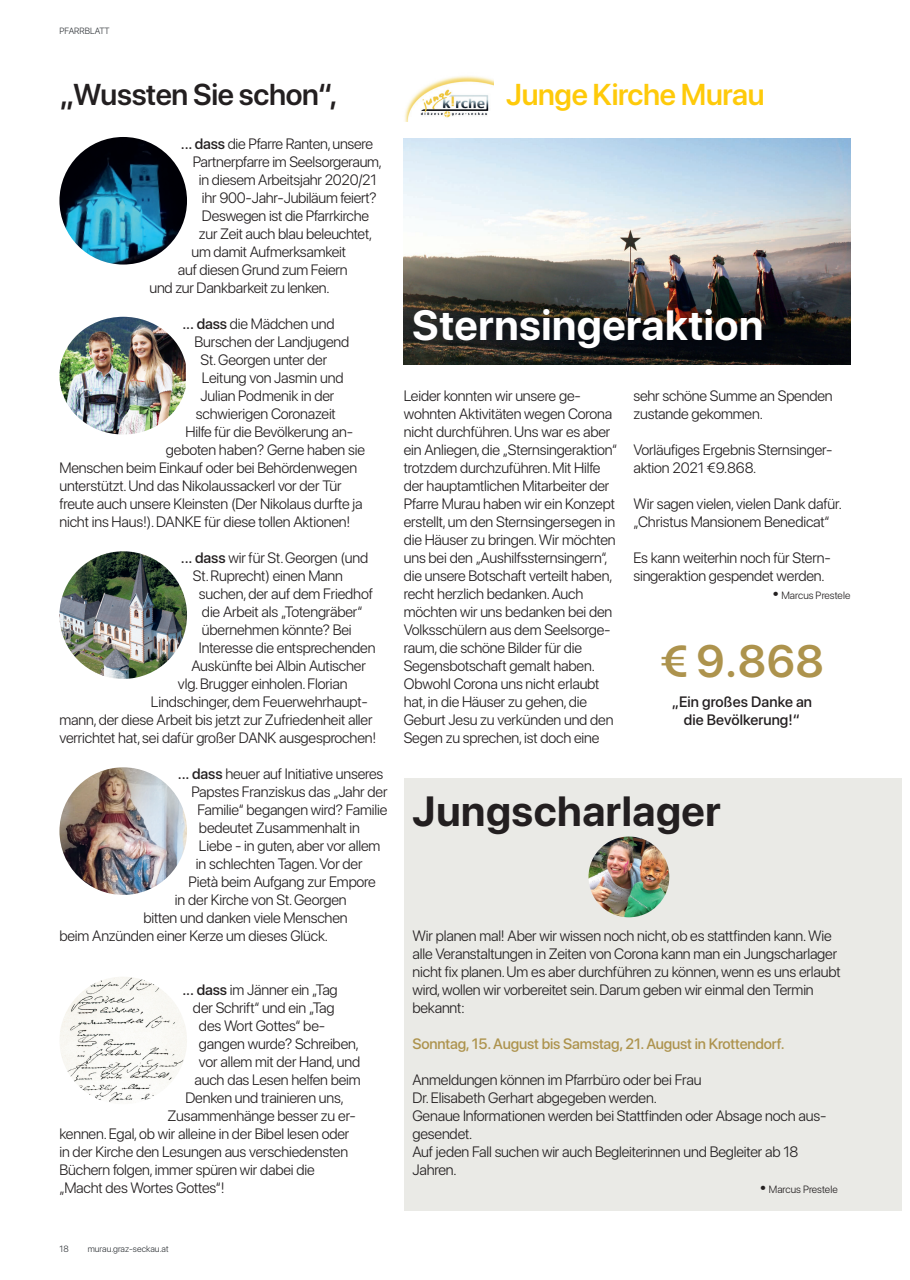
<style>
.page{position:relative;width:910px;height:1280px;background:#fff}
.page>*{position:absolute;margin:0;border:0;box-sizing:border-box;transform-origin:0 0}
.t1{font:600 45px "SF Pro Display";color:#ad934d}
.t2{font:700 42px "SF Pro Display";letter-spacing:.015em;color:#fff}
.t3{font:700 42px "SF Pro Display";letter-spacing:.015em;color:#231f20}
.t4{font:600 30px "SF Pro Display";letter-spacing:-.01em;color:#231f20}
.t5{font:600 30px "SF Pro Display";letter-spacing:-.01em;color:#feca0a}
.t6{font:300 15px/18px "SF Pro Display";letter-spacing:-.01em;color:#231f20}
.t7{font:500 15px "SF Pro Display";letter-spacing:-.01em;color:#ad934d}
.t8{font:500 15px/18px "SF Pro Display";letter-spacing:.005em;color:#231f20;text-align:center}
.t9{font:300 10.5px "SF Pro Display";letter-spacing:.005em;color:#231f20}
.t10{font:300 9px "SF Pro Display";color:#32363a}
.s1{font-weight:500}
.s2{font-family:"Arial";font-weight:700;font-size:15px}
</style>
<div class="page">
<div style="left:404px;top:779px;width:497px;height:432px;background:#eaeae6"></div>
<img style="left:404px;top:138px;width:446px;height:227px">
<img style="left:59px;top:137px;width:128px;height:128px;border-radius:64px">
<img style="left:59px;top:317px;width:127px;height:117px">
<img style="left:59px;top:551px;width:128px;height:128px;border-radius:64px">
<img style="left:59px;top:767px;width:128px;height:128px;border-radius:64px">
<img style="left:59px;top:977px;width:128px;height:127px;border-radius:64px">
<img style="left:405px;top:76px;width:88px;height:45px">
<img style="left:588px;top:836px;width:81px;height:81px;border-radius:40px">
<p class="t10" style="left:60px;top:26px;width:52px">PFARRBLATT</p>
<h3 class="t4" style="left:60px;top:73px;width:279px">„Wussten Sie schon“,</h3>
<p class="t6" style="left:181px;top:134px;width:194px"><span class="s1">... dass</span> die Pfarre Ranten, unsere</p>
<p class="t6" style="left:193px;top:152px;width:191px">Partnerpfarre im Seelsorgeraum,</p>
<p class="t6" style="left:199px;top:170px;width:179px">in diesem Arbeitsjahr 2020/21</p>
<p class="t6" style="left:202px;top:188px;width:176px">ihr 900-Jahr-Jubiläum feiert?</p>
<p class="t6" style="left:202px;top:206px;width:169px">Deswegen ist die Pfarrkirche</p>
<p class="t6" style="left:199px;top:224px;width:175px">zur Zeit auch blau beleuchtet,</p>
<p class="t6" style="left:191px;top:242px;width:156px">um damit Aufmerksamkeit</p>
<p class="t6" style="left:178px;top:260px;width:171px">auf diesen Grund zum Feiern</p>
<p class="t6" style="left:149px;top:278px;width:182px">und zur Dankbarkeit zu lenken.</p>
<p class="t6" style="left:182px;top:314px;width:154px"><span class="s1">... dass</span> die Mädchen und</p>
<p class="t6" style="left:194px;top:332px;width:156px">Burschen der Landjugend</p>
<p class="t6" style="left:200px;top:350px;width:128px">St. Georgen unter der</p>
<p class="t6" style="left:202px;top:368px;width:143px">Leitung von Jasmin und</p>
<p class="t6" style="left:200px;top:386px;width:135px">Julian Podmenik in der</p>
<p class="t6" style="left:196px;top:404px;width:141px">schwierigen Coronazeit</p>
<p class="t6" style="left:185px;top:422px;width:169px">Hilfe für die Bevölkerung an-</p>
<p class="t6" style="left:166px;top:440px;width:201px">geboten haben? Gerne haben sie</p>
<p class="t6" style="left:59px;top:458px;width:299px">Menschen beim Einkauf oder bei Behördenwegen</p>
<p class="t6" style="left:59px;top:476px;width:284px">unterstützt. Und das Nikolaussackerl vor der Tür</p>
<p class="t6" style="left:59px;top:494px;width:305px">freute auch unsere Kleinsten (Der Nikolaus durfte ja</p>
<p class="t6" style="left:59px;top:512px;width:292px">nicht ins Haus!). DANKE für diese tollen Aktionen!</p>
<p class="t6" style="left:181px;top:548px;width:189px"><span class="s1">... dass</span> wir für St. Georgen (und</p>
<p class="t6" style="left:193px;top:566px;width:152px">St. Ruprecht) einen Mann</p>
<p class="t6" style="left:199px;top:584px;width:176px">suchen, der auf dem Friedhof</p>
<p class="t6" style="left:202px;top:602px;width:162px">die Arbeit als „Totengräber“</p>
<p class="t6" style="left:202px;top:620px;width:151px">übernehmen könnte? Bei</p>
<p class="t6" style="left:199px;top:638px;width:178px">Interesse die entsprechenden</p>
<p class="t6" style="left:191px;top:656px;width:176px">Auskünfte bei Albin Autischer</p>
<p class="t6" style="left:178px;top:674px;width:171px">vlg. Brugger einholen. Florian</p>
<p class="t6" style="left:151px;top:692px;width:218px">Lindschinger, dem Feuerwehrhaupt-</p>
<p class="t6" style="left:59px;top:710px;width:315px">mann, der diese Arbeit bis jetzt zur Zufriedenheit aller</p>
<p class="t6" style="left:59px;top:728px;width:318px">verrichtet hat, sei dafür großer DANK ausgesprochen!</p>
<p class="t6" style="left:178px;top:764px;width:207px"><span class="s1">... dass</span> heuer auf Initiative unseres</p>
<p class="t6" style="left:191px;top:782px;width:198px">Papstes Franziskus das „Jahr der</p>
<p class="t6" style="left:197px;top:800px;width:191px">Familie“ begangen wird? Familie</p>
<p class="t6" style="left:199px;top:818px;width:163px">bedeutet Zusammenhalt in</p>
<p class="t6" style="left:199px;top:836px;width:183px">Liebe - in guten, aber vor allem</p>
<p class="t6" style="left:196px;top:854px;width:168px">in schlechten Tagen. Vor der</p>
<p class="t6" style="left:188px;top:872px;width:189px">Pietà beim Aufgang zur Empore</p>
<p class="t6" style="left:175px;top:890px;width:173px">in der Kirche von St. Georgen</p>
<p class="t6" style="left:143px;top:908px;width:206px">bitten und danken viele Menschen</p>
<p class="t6" style="left:59px;top:926px;width:270px">beim Anzünden einer Kerze um dieses Glück.</p>
<p class="t6" style="left:182px;top:980px;width:157px"><span class="s1">... dass</span> im Jänner ein „Tag</p>
<p class="t6" style="left:193px;top:998px;width:143px">der Schrift“ und ein „Tag</p>
<p class="t6" style="left:199px;top:1016px;width:128px">des Wort Gottes“ be-</p>
<p class="t6" style="left:199px;top:1034px;width:161px">gangen wurde? Schreiben,</p>
<p class="t6" style="left:199px;top:1052px;width:163px">vor allem mit der Hand, und</p>
<p class="t6" style="left:194px;top:1070px;width:168px">auch das Lesen helfen beim</p>
<p class="t6" style="left:185px;top:1088px;width:160px">Denken und trainieren uns,</p>
<p class="t6" style="left:167px;top:1106px;width:190px">Zusammenhänge besser zu er-</p>
<p class="t6" style="left:59px;top:1124px;width:292px">kennen. Egal, ob wir alleine in der Bibel lesen oder</p>
<p class="t6" style="left:59px;top:1142px;width:290px">in der Kirche den Lesungen aus verschiedensten</p>
<p class="t6" style="left:59px;top:1160px;width:257px">Büchern folgen, immer spüren wir dabei die</p>
<p class="t6" style="left:59px;top:1178px;width:167px">„Macht des Wortes Gottes“!</p>
<h3 class="t5" style="left:506px;top:73px;width:260px">Junge Kirche Murau</h3>
<h2 class="t2" style="left:412px;top:295px;width:353px">Sternsingeraktion</h2>
<p class="t6" style="left:404px;top:386px;width:215px">Leider konnten wir unsere ge&shy;wohnten Aktivitäten wegen Corona nicht durchführen. Uns war es aber ein Anliegen, die „Sternsingeraktion“ trotzdem durchzuführen. Mit Hilfe der hauptamtlichen Mitarbeiter der Pfarre Murau haben wir ein Konzept erstellt, um den Sternsingersegen in die Häuser zu bringen. Wir möchten uns bei den „Aushilfssternsingern“, die unsere Botschaft verteilt haben, recht herzlich bedanken. Auch möchten wir uns bedanken bei den Volksschülern aus dem Seelsorge&shy;raum, die schöne Bilder für die Segensbotschaft gemalt haben.<br>Obwohl Corona uns nicht erlaubt hat, in die Häuser zu gehen, die Geburt Jesu zu verkünden und den Segen zu sprechen, ist doch eine</p>
<p class="t6" style="left:633px;top:386px;width:201px">sehr schöne Summe an Spenden zustande gekommen.</p>
<p class="t6" style="left:633px;top:440px;width:201px">Vorläufiges Ergebnis Sternsinger&shy;aktion 2021 €9.868.</p>
<p class="t6" style="left:633px;top:494px;width:210px">Wir sagen vielen, vielen Dank dafür. „Christus Mansionem Benedicat“</p>
<p class="t6" style="left:633px;top:548px;width:199px">Es kann weiterhin noch für Stern&shy;singeraktion gespendet werden.</p>
<p class="t9" style="left:773px;top:589px;width:79px"><span class="s2">•</span> Marcus Prestele</p>
<h1 class="t1" style="left:660px;top:629px;width:165px">€ 9.868</h1>
<p class="t8" style="left:672px;top:692px;width:142px">„Ein großes Danke an die Bevölkerung!“</p>
<h2 class="t3" style="left:412px;top:781px;width:310px">Jungscharlager</h2>
<p class="t6" style="left:412px;top:926px;width:430px">Wir planen mal! Aber wir wissen noch nicht, ob es stattfinden kann. Wie alle Veranstaltungen in Zeiten von Corona kann man ein Jungscharlager nicht fix planen. Um es aber durchführen zu können, wenn es uns erlaubt wird, wollen wir vorbereitet sein. Darum geben wir einmal den Termin bekannt:</p>
<p class="t7" style="left:412px;top:1032px;width:374px">Sonntag, 15. August bis Samstag, 21. August in Krottendorf.</p>
<p class="t6" style="left:412px;top:1070px;width:415px">Anmeldungen können im Pfarrbüro oder bei Frau<br>Dr. Elisabeth Gerhart abgegeben werden.<br>Genaue Informationen werden bei Stattfinden oder Absage noch aus&shy;gesendet.<br>Auf jeden Fall suchen wir auch Begleiterinnen und Begleiter ab 18<br>Jahren.</p>
<p class="t9" style="left:760px;top:1183px;width:79px"><span class="s2">•</span> Marcus Prestele</p>
<p class="t10" style="left:60px;top:1243px;width:11px">18</p>
<p class="t10" style="left:88px;top:1243px;width:82px">murau.graz-seckau.at</p>
</div>
